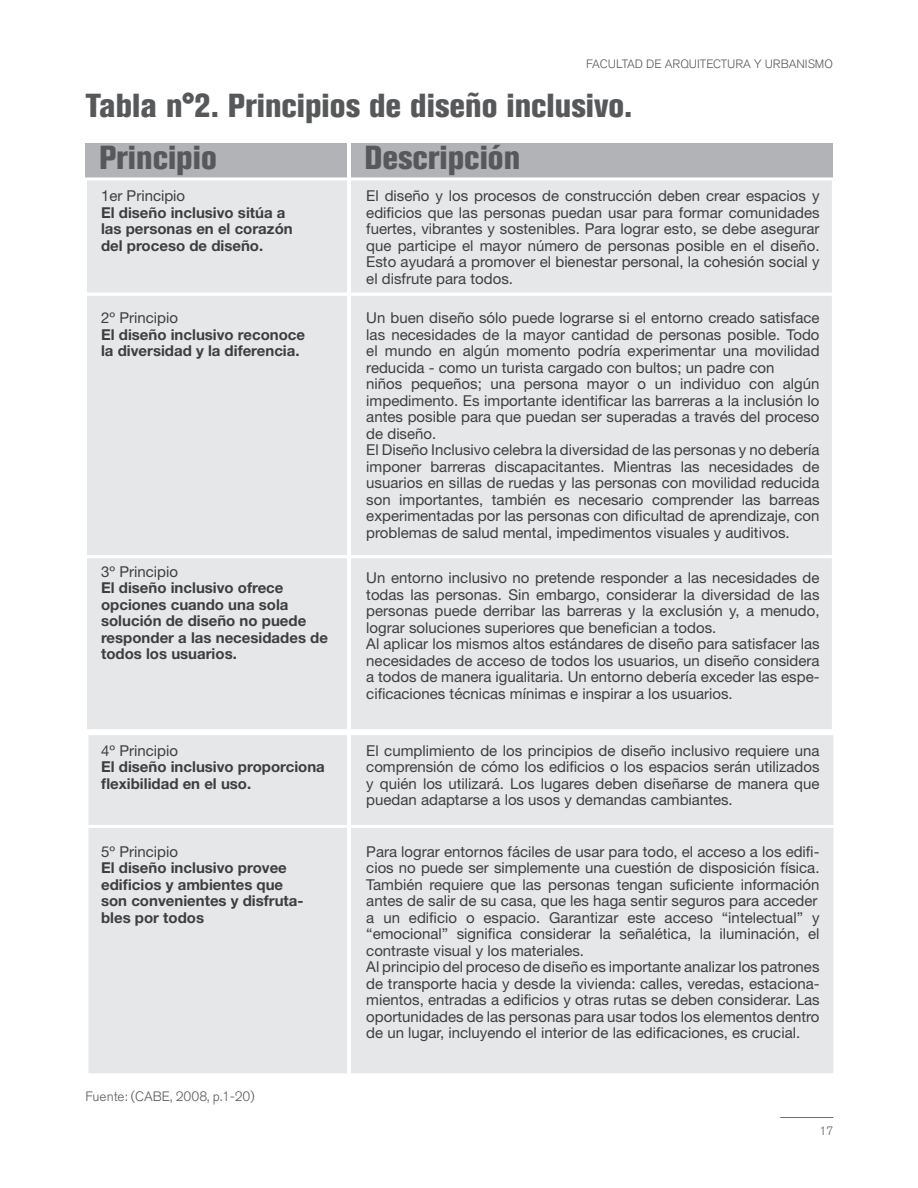
<style>
.page{position:relative;width:918px;height:1188px;background:#fff}
.page>*{position:absolute;margin:0;border:0;box-sizing:border-box;transform-origin:0 0}
.t1{font:800 condensed 33px/52.1px "Akzidenz Grotesk BQ";color:#57585a}
.t2{font:15px/16.5px "Helvetica Neue LT Std";color:#3e3e3f}
.t3{font:700 15px/16.5px "Helvetica Neue LT Std";color:#3e3e3f}
.t4{font:300 13.5px "Akzidenz Grotesk BQ";color:#57585a}
.t5{font:300 12px "Akzidenz Grotesk BQ";color:#57585a}
</style>
<div class="page">
<hr style="left:780px;top:1117px;width:53px;height:1px;background:#2882c4">
<div style="left:85px;top:144px;width:748px;height:35px;background:#b2b3b7"></div>
<div style="left:84px;top:293px;width:751px;height:265px;background:#e6e7e9;border:3px solid #fff"></div>
<div style="left:85px;top:732px;width:751px;height:97px;background:#e6e7e9;border:3px solid #fff"></div>
<div style="left:84px;top:177px;width:751px;height:119px;background:#e6e7e9;border:3px solid #fff"></div>
<div style="left:84px;top:555px;width:751px;height:177px;background:#e6e7e9;border:3px solid #fff"></div>
<div style="left:85px;top:825px;width:751px;height:251px;background:#e6e7e9;border:3px solid #fff"></div>
<hr style="left:347px;top:142px;width:4px;height:949px;background:#fff">
<p class="t5" style="left:586px;top:57px;width:248px">FACULTAD DE ARQUITECTURA Y URBANISMO</p>
<h1 class="t1" style="left:99px;top:80px;width:535px;text-indent:-14px">Tabla n°2. Principios de diseño inclusivo.<br>Principio</h1>
<h1 class="t1" style="left:364px;top:132px;width:157px">Descripción</h1>
<p class="t2" style="left:101px;top:188px;width:86px">1er Principio</p>
<p class="t3" style="left:101px;top:204px;width:193px">El diseño inclusivo sitúa a las personas en el corazón del proceso de diseño.</p>
<p class="t2" style="left:101px;top:309px;width:78px">2º Principio</p>
<p class="t3" style="left:101px;top:326px;width:206px">El diseño inclusivo reconoce la diversidad y la diferencia.</p>
<p class="t2" style="left:101px;top:563px;width:78px">3º Principio</p>
<p class="t3" style="left:101px;top:580px;width:228px">El diseño inclusivo ofrece opciones cuando una sola solución de diseño no puede responder a las necesidades de todos los usuarios.</p>
<p class="t2" style="left:101px;top:742px;width:78px">4º Principio</p>
<p class="t3" style="left:101px;top:758px;width:225px">El diseño inclusivo proporciona flexibilidad en el uso.</p>
<p class="t2" style="left:101px;top:843px;width:78px">5º Principio</p>
<p class="t3" style="left:101px;top:859px;width:204px">El diseño inclusivo provee edificios y ambientes que son convenientes y disfruta&shy;bles por todos</p>
<p class="t4" style="left:85px;top:1089px;width:171px">FUENTE: (CABE, 2008, P.1-20)</p>
<p class="t2" style="left:366px;top:188px;width:455px;text-align:justify">El diseño y los procesos de construcción deben crear espacios y edificios que las personas puedan usar para formar comunidades fuertes, vibrantes y sostenibles. Para lograr esto, se debe asegurar que participe el mayor número de personas posible en el diseño.<br>Esto ayudará a promover el bienestar personal, la cohesión social y el disfrute para todos.</p>
<p class="t2" style="left:366px;top:309px;width:455px">Un buen diseño sólo puede lograrse si el entorno creado satisface las necesidades de la mayor cantidad de personas posible. Todo el mundo en algún momento podría experimentar una movilidad reducida - como un turista cargado con bultos; un padre con<br>niños pequeños; una persona mayor o un individuo con algún impedimento. Es importante identificar las barreras a la inclusión lo antes posible para que puedan ser superadas a través del proceso de diseño.<br>El Diseño Inclusivo celebra la diversidad de las personas y no debería imponer barreras discapacitantes. Mientras las necesidades de usuarios en sillas de ruedas y las personas con movilidad reducida son importantes, también es necesario comprender las barreas experimentadas por las personas con dificultad de aprendizaje, con problemas de salud mental, impedimentos visuales y auditivos.</p>
<p class="t2" style="left:366px;top:569px;width:455px">Un entorno inclusivo no pretende responder a las necesidades de todas las personas. Sin embargo, considerar la diversidad de las personas puede derribar las barreras y la exclusión y, a menudo, lograr soluciones superiores que benefician a todos.<br>Al aplicar los mismos altos estándares de diseño para satisfacer las necesidades de acceso de todos los usuarios, un diseño considera a todos de manera igualitaria. Un entorno debería exceder las espe&shy;cificaciones técnicas mínimas e inspirar a los usuarios.</p>
<p class="t2" style="left:366px;top:742px;width:455px;text-align:justify">El cumplimiento de los principios de diseño inclusivo requiere una comprensión de cómo los edificios o los espacios serán utilizados y quién los utilizará. Los lugares deben diseñarse de manera que puedan adaptarse a los usos y demandas cambiantes.</p>
<p class="t2" style="left:366px;top:843px;width:455px">Para lograr entornos fáciles de usar para todo, el acceso a los edifi&shy;cios no puede ser simplemente una cuestión de disposición física.<br>También requiere que las personas tengan suficiente información antes de salir de su casa, que les haga sentir seguros para acceder a un edificio o espacio. Garantizar este acceso “intelectual” y “emocional” significa considerar la señalética, la iluminación, el contraste visual y los materiales.<br>Al principio del proceso de diseño es importante analizar los patrones de transporte hacia y desde la vivienda: calles, veredas, estaciona&shy;mientos, entradas a edificios y otras rutas se deben considerar. Las oportunidades de las personas para usar todos los elementos dentro de un lugar, incluyendo el interior de las edificaciones, es crucial.</p>
<p class="t5" style="left:819px;top:1124px;width:15px">17</p>
</div>
